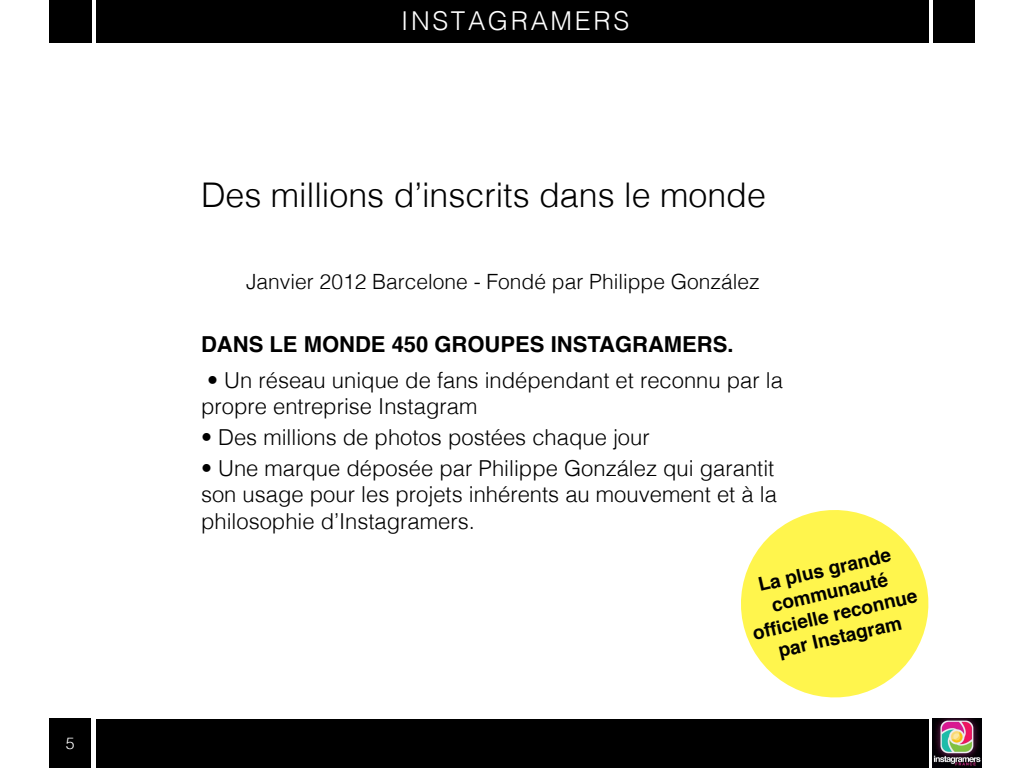
<style>
.page{position:relative;width:1024px;height:768px;background:#fff}
.page>*{position:absolute;margin:0;border:0;box-sizing:border-box;transform-origin:0 0}
.t1{font:300 34px "Helvetica";color:#000}
.t2{font:300 26px "Helvetica";letter-spacing:.1em;color:#fff}
.t3{font:300 22px/26.4px "Helvetica";color:#000}
.t4{font:700 22px "Helvetica";color:#000}
.t5{font:300 21px "Helvetica";color:#000}
.t6{font:700 19.1px/22.9px "Helvetica";color:#000;text-align:center}
.t7{font:300 16px "Helvetica";color:#fff}
</style>
<div class="page">
<div style="left:96px;top:719px;width:833px;height:49px;background:#000"></div>
<div style="left:96px;top:0;width:833px;height:43px;background:#000"></div>
<img style="left:933px;top:719px;width:49px;height:49px">
<div style="left:49px;top:719px;width:42px;height:49px;background:#000"></div>
<div style="left:49px;top:0;width:42px;height:43px;background:#000"></div>
<div style="left:933px;top:0;width:42px;height:43px;background:#000"></div>
<svg style="left:741px;top:510px;width:188px;height:188px;fill:#fff54d"></svg>
<p class="t7" style="left:66px;top:730px;width:10px">5</p>
<p class="t2" style="left:401px;top:-1px;width:229px">INSTAGRAMERS</p>
<h1 class="t1" style="left:201px;top:166px;width:566px">Des millions d’inscrits dans le monde</h1>
<p class="t5" style="left:246px;top:263px;width:515px">Janvier 2012 Barcelone - Fondé par Philippe González</p>
<p class="t4" style="left:201px;top:327px;width:534px">DANS LE MONDE 450 GROUPES INSTAGRAMERS.</p>
<p class="t3" style="left:201px;top:365px;width:584px">• Un réseau unique de fans indépendant et reconnu par la propre entreprise Instagram</p>
<p class="t3" style="left:201px;top:423px;width:450px">• Des millions de photos postées chaque jour</p>
<p class="t3" style="left:201px;top:453px;width:577px;text-align:justify">• Une marque déposée par Philippe González qui garantit son usage pour les projets inhérents au mouvement et à la philosophie d’Instagramers.</p>
<p class="t6" style="left:740px;top:578px;width:170px;rotate:-13deg">La plus grande communauté<br>offi cielle reconnue par Instagram</p>
</div>
